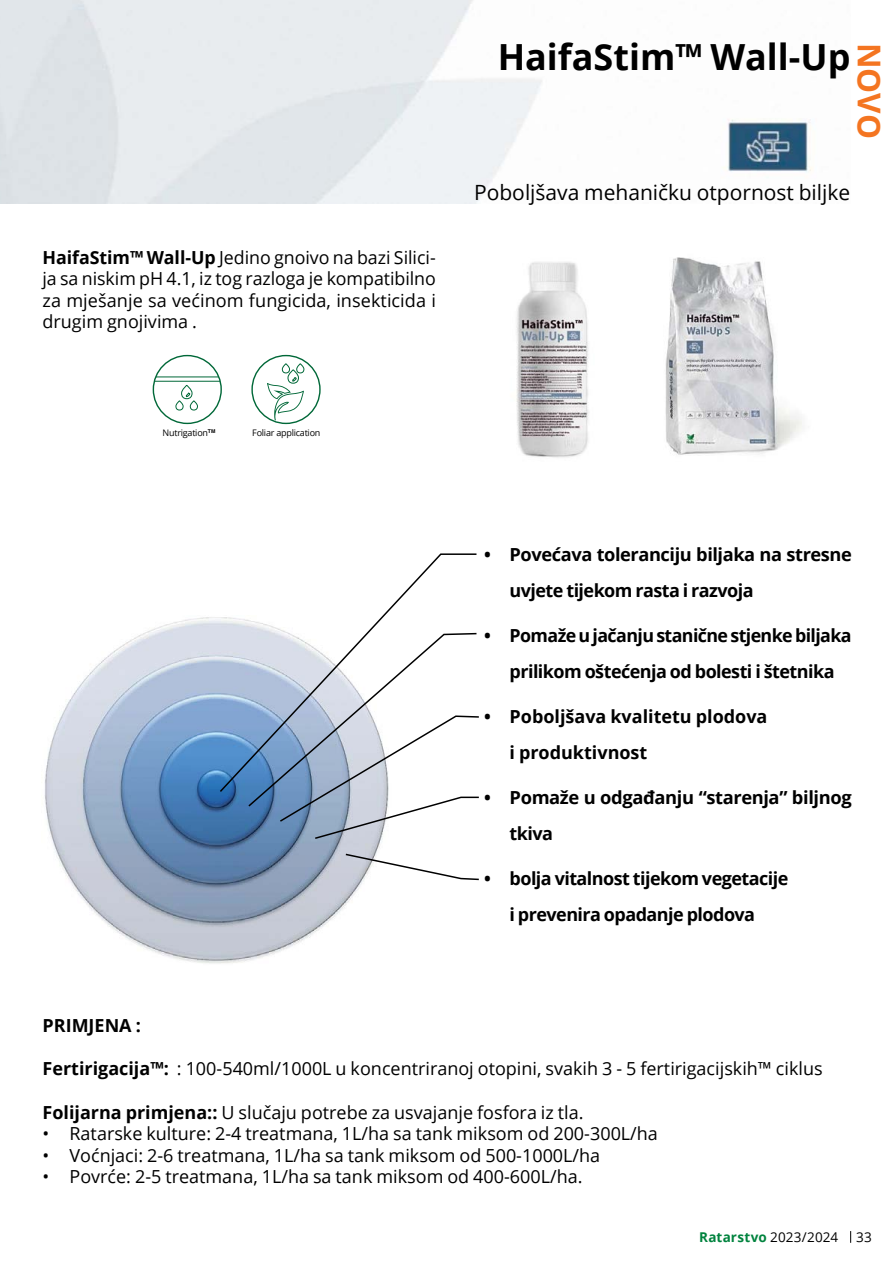
<style>
.page{position:relative;width:893px;height:1263px;background:#fff}
.page>*{position:absolute;margin:0;border:0;box-sizing:border-box;transform-origin:0 0}
.t1{font:700 36px "Open Sans";color:#000}
.t2{font:700 31.5px "Open Sans";color:#f47521}
.t3{font:21px "Open Sans";color:#000}
.t4{font:18px/21.6px "Open Sans";color:#000;text-align:justify}
.t5{font:700 18px/36px "Open Sans";letter-spacing:-.03em;color:#000}
.t6{font:700 18px/36px "Open Sans";color:#000}
.t7{font:700 13.5px "Open Sans";letter-spacing:.02em;color:#00833e}
.t8{font:13.5px "Open Sans";color:#000}
.t9{font:9px "Open Sans";letter-spacing:-.025em;color:#000}
.s1{font-weight:700}
.s2{font-weight:400;color:#000}
</style>
<div class="page">
<svg style="left:850px;top:1231px;width:1px;height:12px"></svg>
<img style="left:0;top:0;width:812px;height:203px">
<img style="left:516px;top:262px;width:73px;height:196px">
<img style="left:44px;top:617px;width:338px;height:347px">
<svg style="left:218px;top:553px;width:259px;height:240px"></svg>
<svg style="left:344px;top:853px;width:135px;height:28px"></svg>
<svg style="left:247px;top:632px;width:232px;height:208px"></svg>
<svg style="left:152px;top:354px;width:169px;height:71px"></svg>
<img style="left:665px;top:257px;width:137px;height:198px">
<p class="t4" style="left:43px;top:246px;width:395px"><span class="s1">HaifaStim™ Wall-Up</span> Jedino gnoivo na bazi Silici&shy;ja sa niskim pH 4.1, iz tog razloga je kompatibilno za mješanje sa većinom fungicida, insekticida i drugim gnojivima .</p>
<p class="t9" style="left:163px;top:427px;width:54px">Nutrigation<sup>TM</sup></p>
<p class="t9" style="left:252px;top:426px;width:70px">Foliar application</p>
<h1 class="t1" style="left:498px;top:32px;width:354px">HaifaStim™ Wall-Up</h1>
<h2 class="t2" style="left:891px;top:43px;width:98px;rotate:90deg">NOVO</h2>
<p class="t3" style="left:474px;top:178px;width:378px">Poboljšava mehaničku otpornost biljke</p>
<p class="t5" style="left:510px;top:536px;width:344px;text-indent:-26px">• Povećava toleranciju biljaka na stresne uvjete tijekom rasta i razvoja</p>
<p class="t5" style="left:484px;top:617px;width:369px;text-align:center">• Pomaže u jačanju stanične stjenke biljaka prilikom oštećenja od bolesti i štetnika</p>
<p class="t6" style="left:510px;top:698px;width:259px;text-indent:-26px">• Poboljšava kvalitetu plodova i produktivnost</p>
<p class="t5" style="left:510px;top:779px;width:344px;text-indent:-26px">• Pomaže u odgađanju “starenja” biljnog tkiva</p>
<p class="t5" style="left:484px;top:860px;width:306px;text-align:center">• bolja vitalnost tijekom vegetacije i prevenira opadanje plodova</p>
<p class="t5" style="left:43px;top:1007px;width:100px">PRIMJE NA :</p>
<p class="t4" style="left:43px;top:1058px;width:782px"><span class="s1">Fertirigacija™:</span> : 100-540ml/1000L u koncentriranoj otopini, svakih 3 - 5 fertirigacijskih™ ciklus</p>
<p class="t4" style="left:43px;top:1101px;width:543px"><span class="s1">Folijarna primjena::</span> U slučaju potrebe za usvajanje fosfora iz tla.</p>
<p class="t4" style="left:43px;top:1122px;width:617px">• Ratarske kulture: 2-4 treatmana, 1L/ha sa tank miksom od 200-300L/ha</p>
<p class="t4" style="left:43px;top:1144px;width:559px">• Voćnjaci: 2-6 treatmana, 1L/ha sa tank miksom od 500-1000L/ha</p>
<p class="t4" style="left:43px;top:1166px;width:542px">• Povrće: 2-5 treatmana, 1L/ha sa tank miksom od 400-600L/ha.</p>
<p class="t7" style="left:699px;top:1228px;width:141px">Ratarstvo <span class="s2">2023/2024</span></p>
<p class="t8" style="left:856px;top:1228px;width:17px">33</p>
</div>
